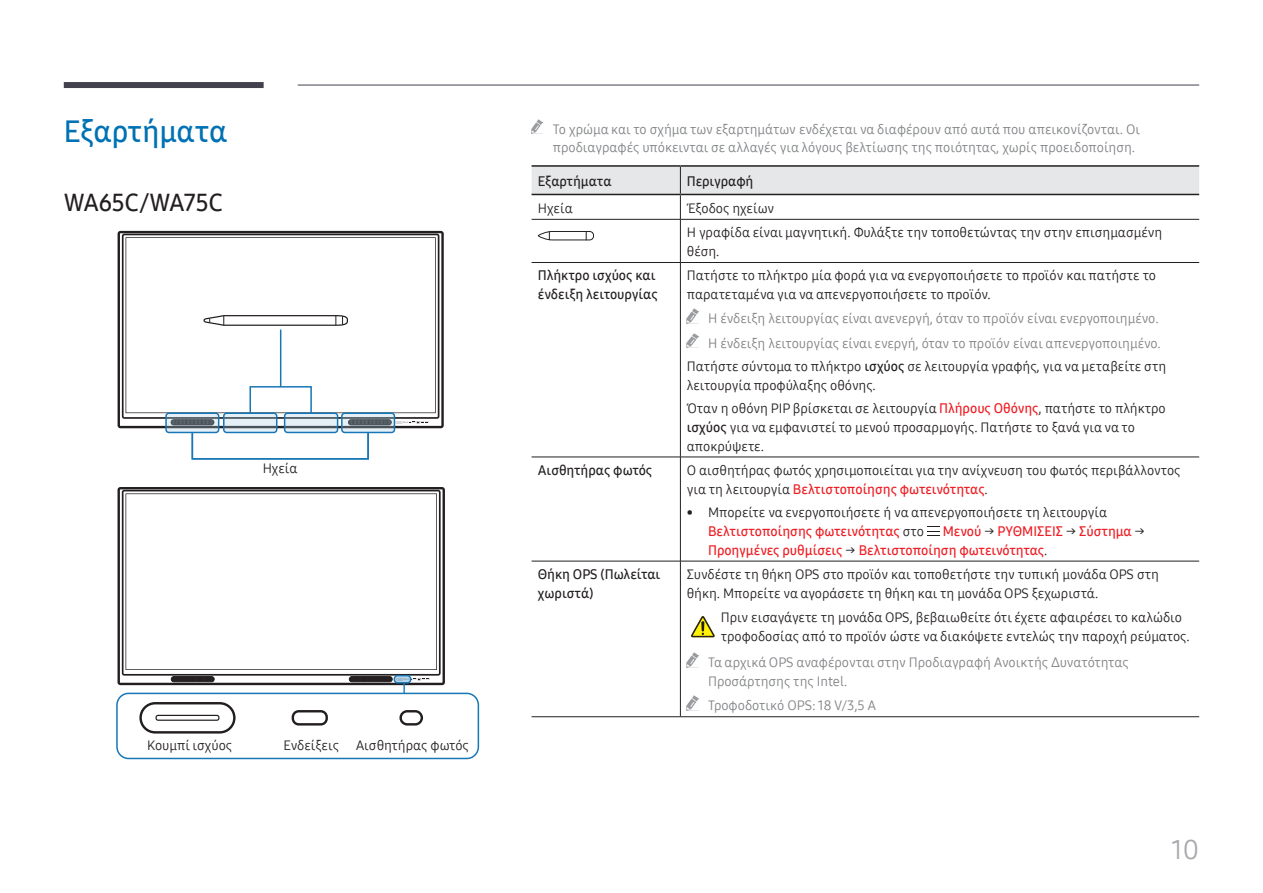
<style>
.page{position:relative;width:1263px;height:893px;background:#fff}
.page>*{position:absolute;margin:0;border:0;box-sizing:border-box;transform-origin:0 0}
.H2_Spread{font:30px "Samsung One 600";letter-spacing:-.01em;color:#0071b4}
.t1{font:27px "Samsung One 400";color:#a8a9ad}
.H3_NoTOC{font:24px "Samsung One 600";letter-spacing:-.005em;color:#231f20}
.P_Center{font:13.5px/18.9px "Samsung One 400";letter-spacing:-.005em;color:#231f20}
.UL_LI_Note{font:13.5px/18.9px "Samsung One 400";letter-spacing:-.01em;color:#808285}
.P_Object{font:13.5px/18.9px "Samsung One 600";letter-spacing:-.005em;color:#231f20}
.t2{font:13.5px/18.9px "Samsung One 600";color:#ee1d23}
.P_Lead{font:13.5px "Samsung One 600";letter-spacing:-.01em;color:#231f20}
.P_Object-2{font:13.5px "Samsung One 400";letter-spacing:-.005em;color:#231f20}
.s1{font-family:"Samsung One 600"}
.s2{font-family:"Samsung One 600";color:#ee1d23}
.s3{font-family:"Samsung One 400";color:#231f20}
</style>
<div class="page">
<div style="left:64px;top:82px;width:200px;height:6px;background:#44414f"></div>
<hr style="left:298px;top:85px;width:901px;height:1px;background:#44414f">
<svg style="left:118px;top:231px;width:326px;height:197px"></svg>
<svg style="left:122px;top:234px;width:317px;height:185px"></svg>
<svg style="left:126px;top:237px;width:310px;height:176px"></svg>
<svg style="left:203px;top:314px;width:146px;height:12px"></svg>
<svg style="left:191px;top:432px;width:179px;height:28px"></svg>
<hr style="left:280px;top:330px;width:1px;height:57px;background:#1776b6">
<svg style="left:166px;top:413px;width:53px;height:19px"></svg>
<div style="left:165px;top:412px;width:54px;height:21px;border:2px solid #1776b6;border-radius:3px"></div>
<svg style="left:224px;top:413px;width:53px;height:19px"></svg>
<div style="left:223px;top:412px;width:54px;height:21px;border:2px solid #1776b6;border-radius:3px"></div>
<svg style="left:285px;top:413px;width:53px;height:19px"></svg>
<div style="left:284px;top:412px;width:54px;height:21px;border:2px solid #1776b6;border-radius:3px"></div>
<svg style="left:342px;top:413px;width:52px;height:19px"></svg>
<div style="left:341px;top:412px;width:54px;height:21px;border:2px solid #1776b6;border-radius:3px"></div>
<div style="left:249px;top:386px;width:63px;height:28px;border:2px solid #1776b6"></div>
<svg style="left:139px;top:702px;width:97px;height:32px"></svg>
<svg style="left:292px;top:710px;width:36px;height:15px"></svg>
<svg style="left:399px;top:710px;width:24px;height:15px"></svg>
<svg style="left:117px;top:487px;width:328px;height:198px"></svg>
<svg style="left:122px;top:490px;width:319px;height:186px"></svg>
<svg style="left:125px;top:493px;width:312px;height:177px"></svg>
<div style="left:349px;top:677px;width:43px;height:5px;background:#242021;border-radius:3px"></div>
<div style="left:349px;top:676px;width:43px;height:6px;border:1px solid #231f20;border-radius:3px"></div>
<div style="left:116px;top:693px;width:363px;height:66px;border:2px solid #1776b6;border-radius:12px"></div>
<div style="left:394px;top:675px;width:17px;height:9px;border:2px solid #1776b6;border-radius:3px"></div>
<svg style="left:395px;top:676px;width:35px;height:17px"></svg>
<img style="left:531px;top:119px;width:12px;height:14px">
<hr style="left:531px;top:165px;width:149px;height:2px;background:#231f20">
<hr style="left:680px;top:165px;width:519px;height:2px;background:#231f20">
<svg style="left:531px;top:166px;width:668px;height:53px"></svg>
<hr style="left:680px;top:219px;width:1px;height:43px;background:#231f20">
<hr style="left:680px;top:263px;width:1px;height:194px;background:#231f20">
<hr style="left:680px;top:457px;width:1px;height:104px;background:#231f20">
<hr style="left:680px;top:561px;width:1px;height:155px;background:#231f20">
<hr style="left:531px;top:219px;width:149px;height:1px;background:#231f20">
<hr style="left:680px;top:219px;width:519px;height:1px;background:#231f20">
<hr style="left:531px;top:262px;width:149px;height:1px;background:#231f20">
<hr style="left:680px;top:262px;width:519px;height:1px;background:#231f20">
<hr style="left:531px;top:457px;width:149px;height:1px;background:#231f20">
<hr style="left:680px;top:457px;width:519px;height:1px;background:#231f20">
<hr style="left:531px;top:561px;width:149px;height:1px;background:#231f20">
<hr style="left:680px;top:561px;width:519px;height:1px;background:#231f20">
<hr style="left:531px;top:716px;width:149px;height:1px;background:#231f20">
<hr style="left:680px;top:716px;width:519px;height:1px;background:#231f20">
<svg style="left:538px;top:231px;width:56px;height:9px"></svg>
<img style="left:687px;top:309px;width:11px;height:14px">
<img style="left:687px;top:333px;width:11px;height:14px">
<svg style="left:927px;top:526px;width:13px;height:10px"></svg>
<svg style="left:691px;top:616px;width:24px;height:21px"></svg>
<img style="left:687px;top:653px;width:11px;height:14px">
<img style="left:687px;top:696px;width:11px;height:14px">
<p class="H2_Spread" style="left:64px;top:112px;width:165px">Εξαρτήματα</p>
<p class="H3_NoTOC" style="left:64px;top:186px;width:161px">WA65C/WA75C</p>
<p class="P_Center" style="left:263px;top:459px;width:36px">Ηχεία</p>
<p class="P_Center" style="left:147px;top:735px;width:86px">Κουμπί ισχύος</p>
<p class="P_Center" style="left:284px;top:735px;width:57px">Ενδείξεις</p>
<p class="P_Center" style="left:356px;top:735px;width:115px">Αισθητήρας φωτός</p>
<p class="UL_LI_Note" style="left:553px;top:119px;width:589px">Το χρώμα και το σχήμα των εξαρτημάτων ενδέχεται να διαφέρουν από αυτά που απεικονίζονται. Οι προδιαγραφές υπόκεινται σε αλλαγές για λόγους βελτίωσης της ποιότητας, χωρίς προειδοποίηση.</p>
<p class="P_Lead" style="left:538px;top:172px;width:75px">Εξαρτήματα</p>
<p class="P_Lead" style="left:687px;top:172px;width:68px">Περιγραφή</p>
<p class="P_Object-2" style="left:538px;top:199px;width:36px">Ηχεία</p>
<p class="P_Center" style="left:687px;top:199px;width:89px">Έξοδος ηχείων</p>
<p class="P_Center" style="left:687px;top:223px;width:477px">Η γραφίδα είναι μαγνητική. Φυλάξτε την τοποθετώντας την στην επισημασμένη θέση.</p>
<p class="P_Object" style="left:538px;top:266px;width:121px">Πλήκτρο ισχύος και ένδειξη λειτουργίας</p>
<p class="P_Center" style="left:687px;top:266px;width:471px">Πατήστε το πλήκτρο μία φορά για να ενεργοποιήσετε το προϊόν και πατήστε το παρατεταμένα για να απενεργοποιήσετε το προϊόν.</p>
<p class="UL_LI_Note" style="left:708px;top:309px;width:452px">Η ένδειξη λειτουργίας είναι ανενεργή, όταν το προϊόν είναι ενεργοποιημένο.</p>
<p class="UL_LI_Note" style="left:708px;top:333px;width:454px">Η ένδειξη λειτουργίας είναι ενεργή, όταν το προϊόν είναι απενεργοποιημένο.</p>
<p class="P_Center" style="left:687px;top:356px;width:481px">Πατήστε σύντομα το πλήκτρο <span class="s1">ισχύος</span> σε λειτουργία γραφής, για να μεταβείτε στη λειτουργία προφύλαξης οθόνης.</p>
<p class="P_Center" style="left:687px;top:398px;width:480px">Όταν η οθόνη PIP βρίσκεται σε λειτουργία <span class="s2">Πλήρους Οθόνης</span>, πατήστε το πλήκτρο <span class="s1">ισχύος</span> για να εμφανιστεί το μενού προσαρμογής. Πατήστε το ξανά για να το αποκρύψετε.</p>
<p class="P_Object" style="left:538px;top:460px;width:116px">Αισθητήρας φωτός</p>
<p class="P_Center" style="left:687px;top:460px;width:495px">Ο αισθητήρας φωτός χρησιμοποιείται για την ανίχνευση του φωτός περιβάλλοντος για τη λειτουργία <span class="s2">Βελτιστοποίησης φωτεινότητας</span>.</p>
<p class="P_Center" style="left:708px;top:503px;width:401px;text-indent:-21px">• Μπορείτε να ενεργοποιήσετε ή να απενεργοποιήσετε τη λειτουργία<br><span class="s2">Βελτιστοποίησης φωτεινότητας</span> στο</p>
<p class="t2" style="left:708px;top:521px;width:438px;text-indent:235px">Μενού <span class="s3">→</span> ΡΥΘΜΙΣΕΙΣ <span class="s3">→</span> Σύστημα <span class="s3">→<br></span>Προηγμένες ρυθμίσεις <span class="s3">→</span> Βελτιστοποίηση φωτεινότητας<span class="s3">.</span></p>
<p class="P_Object" style="left:538px;top:565px;width:124px">Θήκη OPS (Πωλείται χωριστά)</p>
<p class="P_Center" style="left:687px;top:565px;width:474px">Συνδέστε τη θήκη OPS στο προϊόν και τοποθετήστε την τυπική μονάδα OPS στη θήκη. Μπορείτε να αγοράσετε τη θήκη και τη μονάδα OPS ξεχωριστά.</p>
<p class="P_Center" style="left:721px;top:608px;width:470px">Πριν εισαγάγετε τη μονάδα OPS, βεβαιωθείτε ότι έχετε αφαιρέσει το καλώδιο τροφοδοσίας από το προϊόν ώστε να διακόψετε εντελώς την παροχή ρεύματος.</p>
<p class="UL_LI_Note" style="left:708px;top:653px;width:422px">Τα αρχικά OPS αναφέρονται στην Προδιαγραφή Ανοικτής Δυνατότητας<br>Προσάρτησης της Intel.</p>
<p class="UL_LI_Note" style="left:708px;top:696px;width:170px">Τροφοδοτικό OPS: 18 V/3,5 A</p>
<h2 class="t1" style="left:1171px;top:831px;width:30px">10</h2>
</div>
